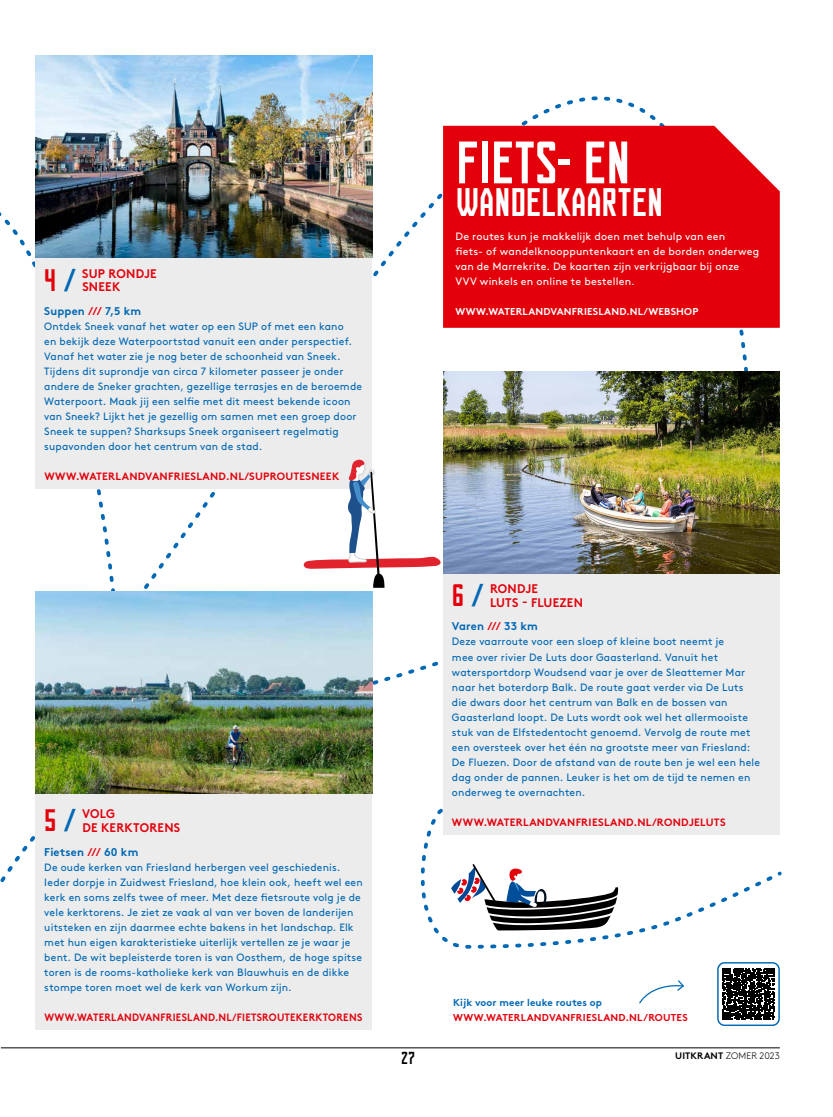
<style>
.page{position:relative;width:833px;height:1117px;background:#fff}
.page>*{position:absolute;margin:0;border:0;box-sizing:border-box;transform-origin:0 0}
.t1{font:condensed 60px "FUNCTION";letter-spacing:-.02em;color:#fff}
.t2{font:condensed 40px "FUNCTION";letter-spacing:-.02em;color:#fff}
.t3{font:condensed 31.25px "FUNCTION";color:#e3000b}
.t4{font:condensed 17.5px "FUNCTION";color:#000}
.t5{font:700 12.5px/13.8px "Brown Std";letter-spacing:.02em;color:#e3000b;scale:.95 1}
.t6{font:700 11.25px "Brown Std";letter-spacing:.015em;color:#0068b4}
.t7{font:10.62px/15px "Brown Std";letter-spacing:.02em;color:#0068b4}
.t8{font:10.62px/15px "Brown Std";letter-spacing:.02em;color:#fff}
.t9{font:700 10.62px "Brown Std";letter-spacing:.025em;color:#e3000b}
.t10{font:700 10.62px "Brown Std";letter-spacing:.025em;color:#e3000b;scale:.93 1}
.t11{font:700 10px "Brown Std";letter-spacing:.02em;color:#fff}
.t12{font:700 10px "Brown Std";letter-spacing:.02em;color:#e3000b}
.t13{font:700 10px "Brown Std";letter-spacing:.01em;color:#0068b4}
.t14{font:300 9.38px "Brown Std";letter-spacing:-.005em;color:#000}
.s1{color:#0068b4}
.s2{color:#e3000b}
.s3{font-weight:700}
</style>
<div class="page">
<svg style="left:0;top:742px;width:782px;height:307px"></svg>
<div style="left:443px;top:559px;width:337px;height:275px;background:#ececec"></div>
<img style="left:443px;top:371px;width:337px;height:202px">
<div style="left:35px;top:243px;width:337px;height:246px;background:#ececec"></div>
<img style="left:35px;top:55px;width:337px;height:202px">
<svg style="left:451px;top:863px;width:167px;height:67px"></svg>
<div style="left:35px;top:779px;width:337px;height:250px;background:#ececec"></div>
<img style="left:35px;top:591px;width:337px;height:202px">
<div style="left:443px;top:126px;width:337px;height:202px;background:#e3000b"></div>
<svg style="left:722px;top:967px;width:52px;height:52px"></svg>
<div style="left:717px;top:961px;width:63px;height:64px;border:1px solid #0068b4;border-radius:7px"></div>
<svg style="left:638px;top:978px;width:47px;height:25px"></svg>
<svg style="left:304px;top:459px;width:141px;height:128px"></svg>
<h3 class="t3" style="left:44px;top:263px;width:34px">4 <span class="s1">/</span></h3>
<p class="t5" style="left:82px;top:266px;width:80px">SUP RONDJE<br>SNEEK</p>
<p class="t6" style="left:44px;top:304px;width:98px">Suppen <span class="s2">///</span> 7,5 km</p>
<p class="t7" style="left:44px;top:319px;width:319px">Ontdek Sneek vanaf het water op een SUP of met een kano<br>en bekijk deze Waterpoortstad vanuit een ander perspectief.<br>Vanaf het water zie je nog beter de schoonheid van Sneek.<br>Tijdens dit suprondje van circa 7 kilometer passeer je onder andere de Sneker grachten, gezellige terrasjes en de beroemde Waterpoort. Maak jij een selfie met dit meest bekende icoon van Sneek? Lijkt het je gezellig om samen met een groep door Sneek te suppen? Sharksups Sneek organiseert regelmatig supavonden door het centrum van de stad.</p>
<p class="t9" style="left:44px;top:470px;width:296px">WWW.WATERLANDVANFRIESLAND.NL/SUPROUTESNEEK</p>
<h1 class="t1" style="left:455px;top:130px;width:177px">FIETS- EN</h1>
<h2 class="t2" style="left:455px;top:180px;width:209px">WANDELKAARTEN</h2>
<p class="t8" style="left:455px;top:229px;width:305px">De routes kun je makkelijk doen met behulp van een<br>fiets- of wandelknooppuntenkaart en de borden onderweg van de Marrekrite. De kaarten zijn verkrijgbaar bij onze VVV winkels en online te bestellen.</p>
<p class="t11" style="left:455px;top:305px;width:244px">WWW.WATERLANDVANFRIESLAND.NL/WEBSHOP</p>
<h3 class="t3" style="left:44px;top:803px;width:34px">5 <span class="s1">/</span></h3>
<p class="t5" style="left:82px;top:806px;width:105px">VOLG<br>DE KERKTORENS</p>
<p class="t6" style="left:44px;top:844px;width:96px">Fietsen <span class="s2">///</span> 60 km</p>
<p class="t7" style="left:44px;top:859px;width:320px">De oude kerken van Friesland herbergen veel geschiedenis.<br>Ieder dorpje in Zuidwest Friesland, hoe klein ook, heeft wel een kerk en soms zelfs twee of meer. Met deze fietsroute volg je de vele kerktorens. Je ziet ze vaak al van ver boven de landerijen uitsteken en zijn daarmee echte bakens in het landschap. Elk met hun eigen karakteristieke uiterlijk vertellen ze je waar je bent. De wit bepleisterde toren is van Oosthem, de hoge spitse toren is de rooms-katholieke kerk van Blauwhuis en de dikke stompe toren moet wel de kerk van Workum zijn.</p>
<p class="t10" style="left:44px;top:1010px;width:343px">WWW.WATERLANDVANFRIESLAND.NL/FIETSROUTEKERKTORENS</p>
<h3 class="t3" style="left:452px;top:578px;width:34px">6 <span class="s1">/</span></h3>
<p class="t5" style="left:490px;top:581px;width:99px">RONDJE<br>LUTS - FLUEZEN</p>
<p class="t6" style="left:452px;top:619px;width:87px">Varen <span class="s2">///</span> 33 km</p>
<p class="t7" style="left:452px;top:634px;width:310px">Deze vaarroute voor een sloep of kleine boot neemt je<br>mee over rivier De Luts door Gaasterland. Vanuit het watersportdorp Woudsend vaar je over de Sleattemer Mar naar het boterdorp Balk. De route gaat verder via De Luts die dwars door het centrum van Balk en de bossen van Gaasterland loopt. De Luts wordt ook wel het allermooiste stuk van de Elfstedentocht genoemd. Vervolg de route met een oversteek over het één na grootste meer van Friesland:<br>De Fluezen. Door de afstand van de route ben je wel een hele dag onder de pannen. Leuker is het om de tijd te nemen en onderweg te overnachten.</p>
<p class="t9" style="left:452px;top:815px;width:275px">WWW.WATERLANDVANFRIESLAND.NL/RONDJELUTS</p>
<p class="t13" style="left:453px;top:995px;width:150px">Kijk voor meer leuke routes op</p>
<p class="t12" style="left:453px;top:1010px;width:236px">WWW.WATERLANDVANFRIESLAND.NL/ROUTES</p>
<h3 class="t4" style="left:401px;top:1048px;width:15px">27</h3>
<p class="t14" style="left:675px;top:1050px;width:106px"><span class="s3">UITKRANT</span> ZOMER 2023</p>
</div>
